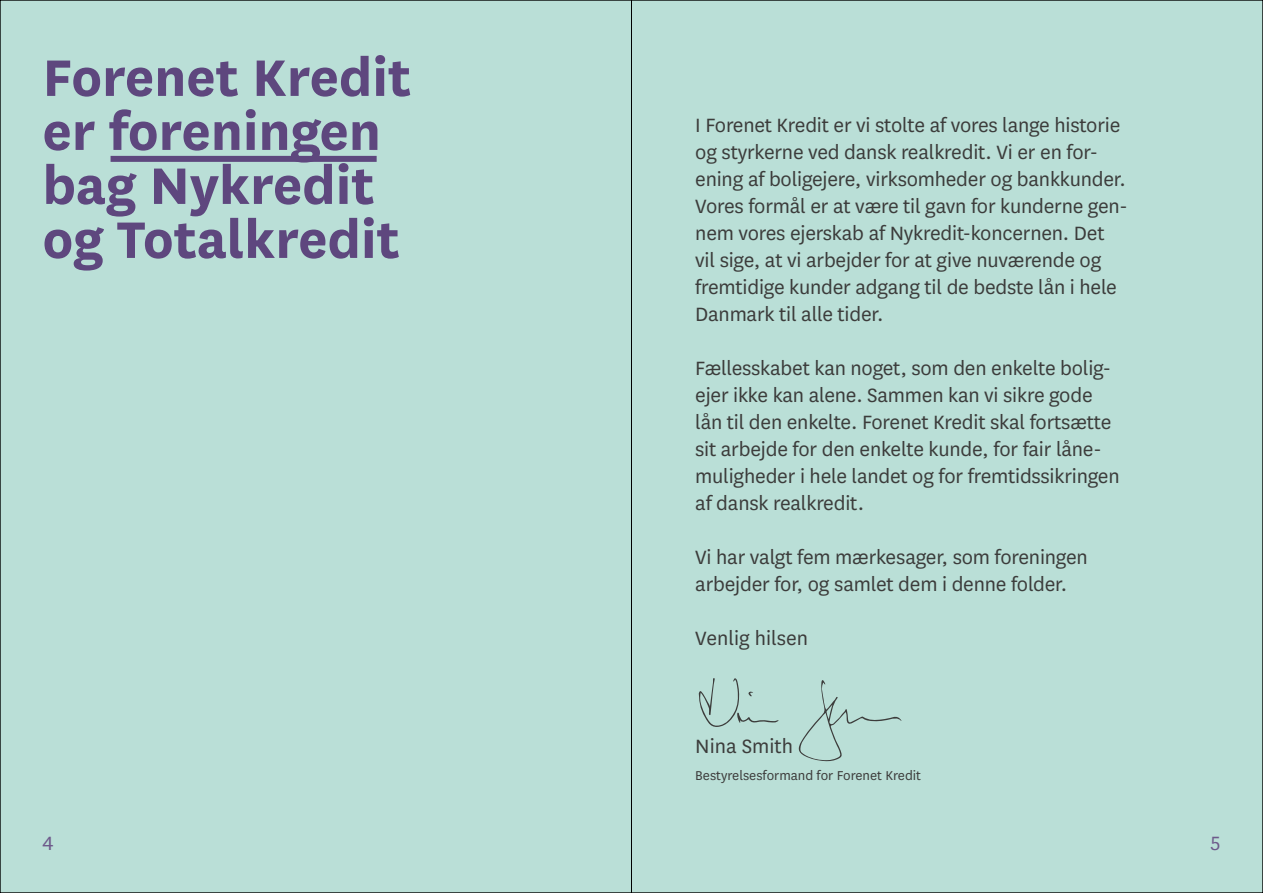
<style>
.page{position:relative;width:1263px;height:893px;background:#badfd7}
.page>*{position:absolute;margin:0;border:0;box-sizing:border-box;transform-origin:0 0}
.t1{font:700 60px/54px "National";color:#5e477e}
.t2{font:22.5px/27px "National";letter-spacing:-.01em;color:#3c3c3b}
.t3{font:22.5px "National";color:#6e5a8b}
.t4{font:15px "National";color:#3c3c3b}
</style>
<div class="page">
<div style="left:111px;top:156px;width:266px;height:6px;background:#5e477e"></div>
<svg style="left:798px;top:680px;width:103px;height:81px"></svg>
<svg style="left:698px;top:678px;width:81px;height:49px"></svg>
<hr style="left:631px;top:0;width:1px;height:893px;background:#000">
<h1 class="t1" style="left:43px;top:46px;width:370px">Forenet Kredit er foreningen bag Nykredit og Totalkredit</h1>
<p class="t2" style="left:695px;top:110px;width:434px">I Forenet Kredit er vi stolte af vores lange historie og styrkerne ved dansk realkredit. Vi er en for&shy;ening af boligejere, virksomheder og bankkunder.<br>Vores formål er at være til gavn for kunderne gen&shy;nem vores ejerskab af Nykredit-koncernen. Det vil sige, at vi arbejder for at give nuværende og fremtidige kunder adgang til de bedste lån i hele Danmark til alle tider.</p>
<p class="t2" style="left:695px;top:353px;width:426px">Fællesskabet kan noget, som den enkelte bolig&shy;ejer ikke kan alene. Sammen kan vi sikre gode lån til den enkelte. Forenet Kredit skal fortsætte sit arbejde for den enkelte kunde, for fair låne&shy;muligheder i hele landet og for fremtidssikringen af dansk realkredit.</p>
<p class="t2" style="left:695px;top:542px;width:394px">Vi har valgt fem mærkesager, som foreningen arbejder for, og samlet dem i denne folder.</p>
<p class="t2" style="left:695px;top:623px;width:114px">Venlig hilsen</p>
<p class="t2" style="left:695px;top:731px;width:99px">Nina Smith</p>
<p class="t4" style="left:695px;top:765px;width:227px">Bestyrelsesformand for Forenet Kredit</p>
<p class="t3" style="left:43px;top:829px;width:13px">4</p>
<p class="t3" style="left:1210px;top:829px;width:12px">5</p>
</div>
